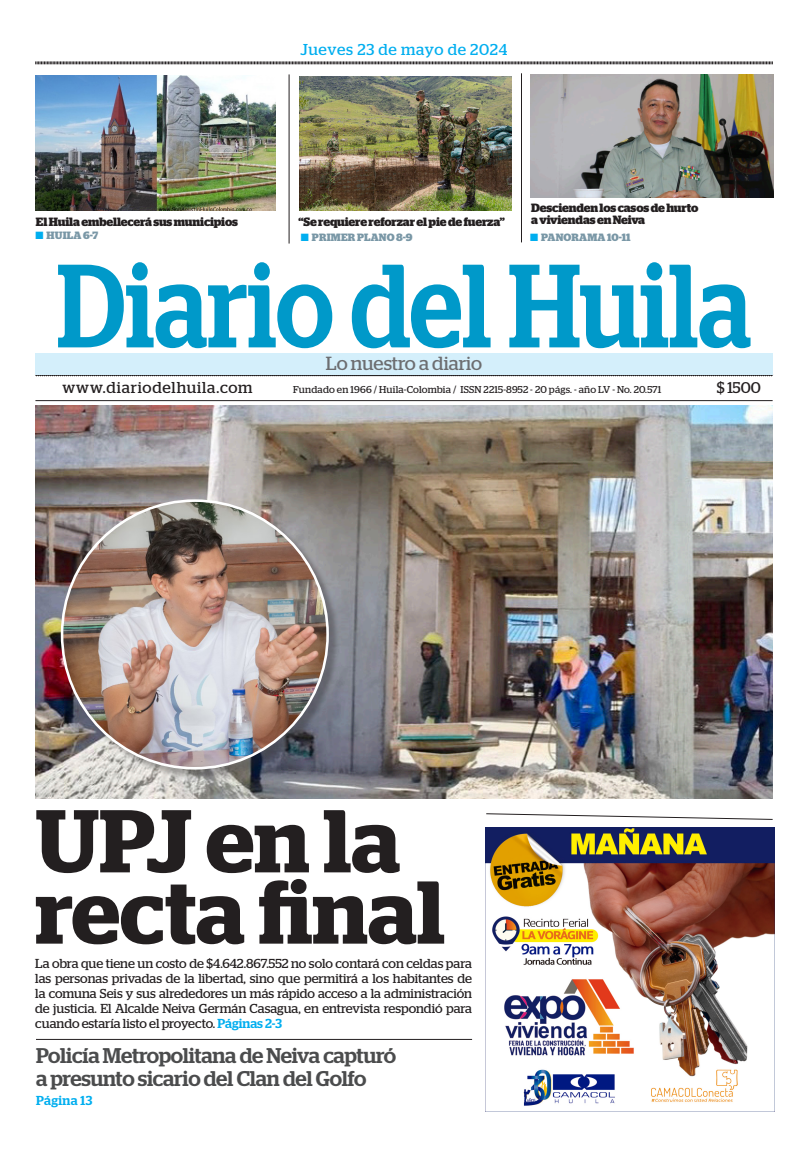
<style>
.page{position:relative;width:801px;height:1154px;background:#fff}
.page>*{position:absolute;margin:0;border:0;box-sizing:border-box;transform-origin:0 0}
.t1{font:600 88.8px/71.3px "Stag";color:#231f20}
.TITULO_1{font:500 21.3px/23.1px "Stag";letter-spacing:-.015em;color:#4b4c4d}
.TITULO_1-2{font:19px "Stag";color:#6c6d70}
.t2{font:15.7px "Stag";letter-spacing:.05em;color:#231f20}
.t3{font:15.7px "Stag";letter-spacing:.035em;color:#00aeef}
.t4{font:15.6px "Stag";color:#231f20}
.TITULO_1-3{font:13px/15px "Stag";color:#231f20;text-align:justify}
.TITULO_1-4{font:500 13px "Stag";letter-spacing:.025em;color:#00aeef}
.No_Spacing{font:700 12px "Stag";letter-spacing:-.01em;color:#231f20}
.TEXTO{font:700 10.6px "Stag";letter-spacing:.02em;color:#7997a6}
.t5{font:10px "Stag";letter-spacing:.02em;color:#231f20}
.s1{color:#00aeef}
.s2{font-weight:500;color:#00aeef}
</style>
<div class="page">
<img style="left:530px;top:74px;width:243px;height:123px">
<svg style="left:35px;top:61px;width:738px;height:4px;background:#908e8f"></svg>
<svg style="left:58px;top:262px;width:692px;height:86px"></svg>
<svg style="left:35px;top:374px;width:738px;height:2px"></svg>
<hr style="left:35px;top:400px;width:737px;height:1px;background:#231f20">
<div style="left:35px;top:353px;width:737px;height:21px;background:#d4effb"></div>
<hr style="left:289px;top:74px;width:1px;height:169px;background:#231f20">
<hr style="left:521px;top:73px;width:1px;height:169px;background:#231f20">
<img style="left:299px;top:77px;width:212px;height:134px">
<img style="left:35px;top:76px;width:240px;height:135px">
<hr style="left:36px;top:1039px;width:436px;height:1px;background:#231f20">
<img style="left:35px;top:405px;width:737px;height:393px">
<div style="left:62px;top:501px;width:278px;height:280px;background:#231f20;opacity:.35"></div>
<img style="left:62px;top:501px;width:266px;height:267px">
<img style="left:485px;top:828px;width:289px;height:283px">
<svg style="left:486px;top:813px;width:287px;height:7px"></svg>
<p class="t3" style="left:301px;top:41px;width:208px">Jueves 23 de mayo de 2024</p>
<p class="No_Spacing" style="left:531px;top:200px;width:169px">Descienden los casos de hurto</p>
<p class="No_Spacing" style="left:36px;top:214px;width:204px">El Huila embellecerá sus municipios</p>
<p class="No_Spacing" style="left:298px;top:214px;width:208px">“Se requiere reforzar el pie de fuerza”</p>
<p class="No_Spacing" style="left:531px;top:213px;width:115px">a viviendas en Neiva</p>
<p class="TEXTO" style="left:530px;top:231px;width:102px"><span class="s1">■</span> PANORAMA 10-11</p>
<p class="TEXTO" style="left:36px;top:230px;width:64px"><span class="s1">■</span> HUILA 6-7</p>
<p class="TEXTO" style="left:301px;top:231px;width:113px"><span class="s1">■</span> PRIMER PLANO 8-9</p>
<p class="TITULO_1-2" style="left:326px;top:353px;width:158px">Lo nuestro a diario</p>
<p class="t5" style="left:293px;top:383px;width:370px">Fundado en 1966 / Huila-Colombia / ISSN 2215-8952 - 20 págs. - año LV - No. 20.571</p>
<p class="t2" style="left:62px;top:379px;width:192px">www.diariodelhuila.com</p>
<p class="t4" style="left:717px;top:378px;width:46px">$ 1500</p>
<p class="t1" style="left:35px;top:805px;width:411px">UPJ en la recta final</p>
<p class="TITULO_1-3" style="left:35px;top:955px;width:438px">La obra que tiene un costo de $4.642.867.552 no solo contará con celdas para las personas privadas de la libertad, sino que permitirá a los habitantes de la comuna Seis y sus alrededores un más rápido acceso a la administración de justicia. El Alcalde Neiva Germán Casagua, en entrevista respondió para cuando estaría listo el proyecto. <span class="s2">Páginas 2-3</span></p>
<p class="TITULO_1" style="left:36px;top:1043px;width:362px">Policía Metropolitana de Neiva capturó a presunto sicario del Clan del Golfo</p>
<p class="TITULO_1-4" style="left:36px;top:1093px;width:58px">Página 13</p>
</div>
